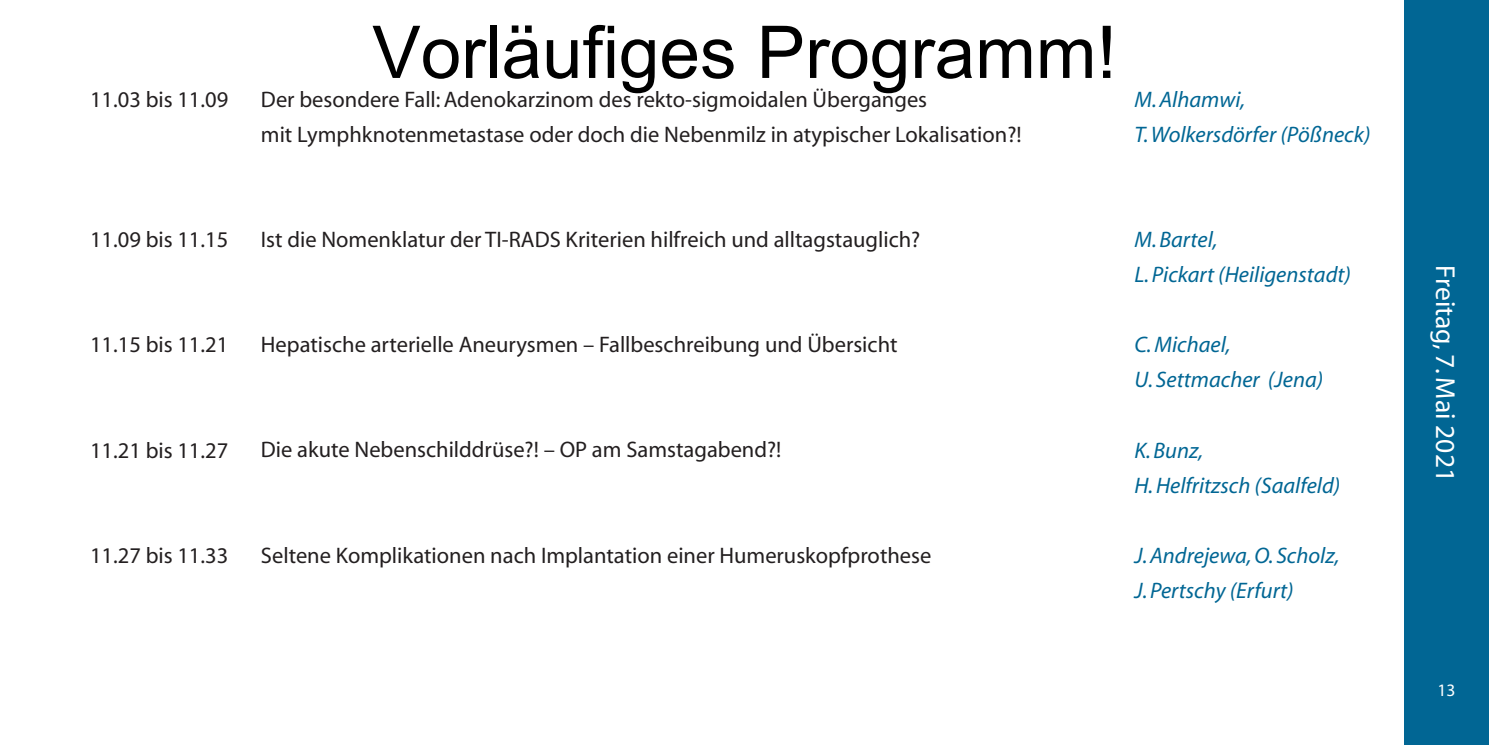
<style>
.page{position:relative;width:1489px;height:745px;background:#fff}
.page>*{position:absolute;margin:0;border:0;box-sizing:border-box;transform-origin:0 0}
.t1{font:72.75px "Arial";color:#000}
.t2{font:27.5px "Myriad";color:#fff}
.t3{font:22.5px "Myriad";color:#231f20}
.t4{font:italic 22.5px "Myriad";color:#016694}
.t5{font:17.5px "Myriad";color:#fff}
</style>
<div class="page">
<div style="left:1403px;top:0;width:85px;height:744px;background:#016694"></div>
<p class="t3" style="left:90px;top:88px;width:140px">11.03 bis 11.09</p>
<h1 class="t1" style="left:372px;top:5px;width:746px">Vorläufiges Programm!</h1>
<p class="t3" style="left:261px;top:88px;width:667px">Der besondere Fall: Adenokarzinom des rekto-sigmoidalen Überganges</p>
<p class="t3" style="left:261px;top:123px;width:762px">mit Lymphknotenmetastase oder doch die Nebenmilz in atypischer Lokalisation?!</p>
<p class="t4" style="left:1134px;top:88px;width:112px">M. Alhamwi,</p>
<p class="t4" style="left:1134px;top:123px;width:237px">T. Wolkersdörfer (Pößneck)</p>
<p class="t3" style="left:90px;top:228px;width:140px">11.09 bis 11.15</p>
<p class="t3" style="left:261px;top:228px;width:661px">Ist die Nomenklatur der TI-RADS Kriterien hilfreich und alltagstauglich?</p>
<p class="t3" style="left:90px;top:333px;width:140px">11.15 bis 11.21</p>
<p class="t3" style="left:261px;top:333px;width:638px">Hepatische arterielle Aneurysmen – Fallbeschreibung und Übersicht</p>
<p class="t3" style="left:90px;top:438px;width:140px">11.21 bis 11.27</p>
<p class="t3" style="left:261px;top:438px;width:522px">Die akute Nebenschilddrüse?! – OP am Samstagabend?!</p>
<p class="t4" style="left:1134px;top:228px;width:85px">M. Bartel,</p>
<p class="t4" style="left:1134px;top:263px;width:218px">L. Pickart (Heiligenstadt)</p>
<p class="t4" style="left:1134px;top:333px;width:98px">C. Michael,</p>
<p class="t4" style="left:1134px;top:368px;width:190px">U. Settmacher (Jena)</p>
<p class="t4" style="left:1134px;top:438px;width:70px">K. Bunz,</p>
<p class="t4" style="left:1134px;top:473px;width:207px">H. Helfritzsch (Saalfeld)</p>
<p class="t2" style="left:1458px;top:265px;width:218px;rotate:90deg">Freitag, 7. Mai 2021</p>
<p class="t3" style="left:90px;top:543px;width:140px">11.27 bis 11.33</p>
<p class="t3" style="left:261px;top:543px;width:672px">Seltene Komplikationen nach Implantation einer Humeruskopfprothese</p>
<p class="t4" style="left:1134px;top:543px;width:206px">J. Andrejewa, O. Scholz,</p>
<p class="t4" style="left:1134px;top:578px;width:161px">J. Pertschy (Erfurt)</p>
<p class="t5" style="left:1437px;top:681px;width:19px">13</p>
</div>
